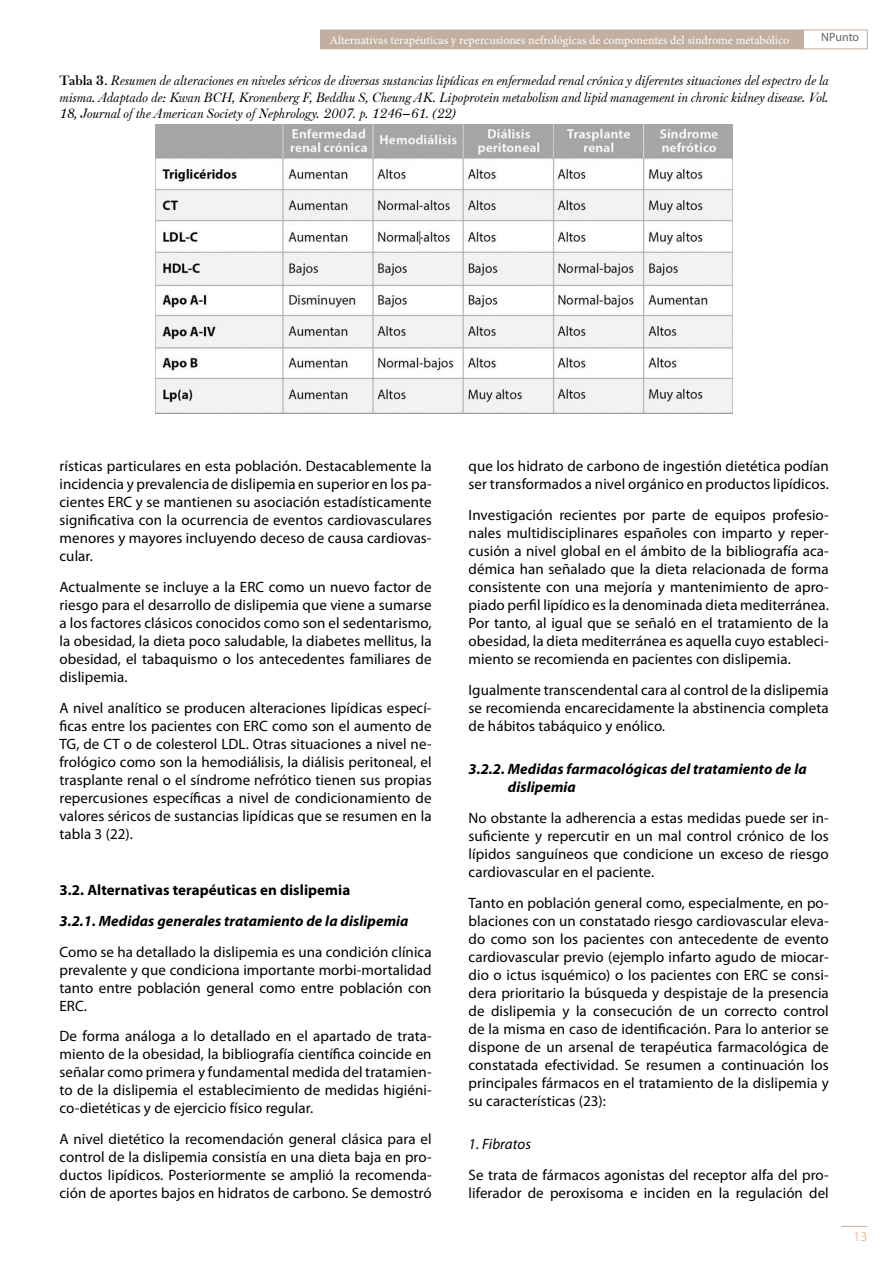
<style>
.page{position:relative;width:893px;height:1263px;background:#fff}
.page>*{position:absolute;margin:0;border:0;box-sizing:border-box;transform-origin:0 0}
.t1{font:15px/18px "Myriad Pro";letter-spacing:.005em;color:#000;text-align:justify}
.t2{font:italic 700 15px/18px "Myriad Pro";letter-spacing:.005em;color:#000}
.t3{font:700 15px "Myriad Pro";letter-spacing:.005em;color:#000}
.t4{font:italic 15px "Myriad Pro";letter-spacing:.005em;color:#000}
.t5{font:italic 13.5px/16.2px "Baskerville F";color:#000;text-align:justify}
.t6{font:13.5px "Myriad Pro";color:#f6bc96}
.t7{font:12px "Minion Pro";color:#fff}
.t8{font:12px "Myriad Pro";letter-spacing:-.005em;color:#646363}
.s1{font-weight:700;font-style:normal}
</style>
<div class="page">
<svg style="left:841px;top:1226px;width:26px;height:1px"></svg>
<div style="left:320px;top:30px;width:547px;height:19px;border:1px solid #c2afa0"></div>
<div style="left:320px;top:30px;width:484px;height:19px;background:#c2afa0"></div>
<img style="left:155px;top:124px;width:578px;height:289px">
<p class="t7" style="left:330px;top:32px;width:461px">Alternativas terapéuticas y repercusiones nefrológicas de componentes del síndrome metabólico</p>
<p class="t8" style="left:821px;top:30px;width:40px">NPunto</p>
<p class="t5" style="left:60px;top:73px;width:771px"><span class="s1">Tabla 3.</span> Resumen de alteraciones en niveles séricos de diversas sustancias lipídicas en enfermedad renal crónica y diferentes situaciones del espectro de la misma. Adaptado de: Kwan BCH, Kronenberg F, Beddhu S, Cheung AK. Lipoprotein metabolism and lipid management in chronic kidney disease. Vol.<br>18, Journal of the American Society of Nephrology. 2007. p. 1246–61. (22)</p>
<p class="t1" style="left:60px;top:457px;width:374px">rísticas particulares en esta población. Destacablemente la incidencia y prevalencia de dislipemia en superior en los pa&shy;cientes ERC y se mantienen su asociación estadísticamente significativa con la ocurrencia de eventos cardiovasculares menores y mayores incluyendo deceso de causa cardiovas&shy;cular.</p>
<p class="t1" style="left:60px;top:578px;width:374px">Actualmente se incluye a la ERC como un nuevo factor de riesgo para el desarrollo de dislipemia que viene a sumarse a los factores clásicos conocidos como son el sedentarismo, la obesidad, la dieta poco saludable, la diabetes mellitus, la obesidad, el tabaquismo o los antecedentes familiares de dislipemia.</p>
<p class="t1" style="left:60px;top:698px;width:374px">A nivel analítico se producen alteraciones lipídicas especí&shy;ficas entre los pacientes con ERC como son el aumento de TG, de CT o de colesterol LDL. Otras situaciones a nivel ne&shy;frológico como son la hemodiálisis, la diálisis peritoneal, el trasplante renal o el síndrome nefrótico tienen sus propias repercusiones específicas a nivel de condicionamiento de valores séricos de sustancias lipídicas que se resumen en la tabla 3 (22).</p>
<p class="t3" style="left:60px;top:881px;width:292px">3.2. Alternativas terapéuticas en dislipemia</p>
<p class="t2" style="left:60px;top:912px;width:351px">3.2.1. Medidas generales tratamiento de la dislipemia</p>
<p class="t1" style="left:60px;top:942px;width:374px">Como se ha detallado la dislipemia es una condición clínica prevalente y que condiciona importante morbi-mortalidad tanto entre población general como entre población con ERC.</p>
<p class="t1" style="left:60px;top:1027px;width:374px">De forma análoga a lo detallado en el apartado de trata&shy;miento de la obesidad, la bibliografía científica coincide en señalar como primera y fundamental medida del tratamien&shy;to de la dislipemia el establecimiento de medidas higiéni&shy;co-dietéticas y de ejercicio físico regular.</p>
<p class="t1" style="left:60px;top:1130px;width:374px">A nivel dietético la recomendación general clásica para el control de la dislipemia consistía en una dieta baja en pro&shy;ductos lipídicos. Posteriormente se amplió la recomenda&shy;ción de aportes bajos en hidratos de carbono. Se demostró</p>
<p class="t1" style="left:469px;top:457px;width:362px">que los hidrato de carbono de ingestión dietética podían ser transformados a nivel orgánico en productos lipídicos.</p>
<p class="t1" style="left:469px;top:506px;width:362px">Investigación recientes por parte de equipos profesio&shy;nales multidisciplinares españoles con imparto y reper&shy;cusión a nivel global en el ámbito de la bibliografía aca&shy;démica han señalado que la dieta relacionada de forma consistente con una mejoría y mantenimiento de apro&shy;piado perfil lipídico es la denominada dieta mediterránea.<br>Por tanto, al igual que se señaló en el tratamiento de la obesidad, la dieta mediterránea es aquella cuyo estableci&shy;miento se recomienda en pacientes con dislipemia.</p>
<p class="t1" style="left:469px;top:680px;width:362px">Igualmente transcendental cara al control de la dislipemia se recomienda encarecidamente la abstinencia completa de hábitos tabáquico y enólico.</p>
<p class="t2" style="left:508px;top:760px;width:300px;text-indent:-39px">3.2.2. Medidas farmacológicas del tratamiento de la dislipemia</p>
<p class="t1" style="left:469px;top:809px;width:362px">No obstante la adherencia a estas medidas puede ser in&shy;suficiente y repercutir en un mal control crónico de los lípidos sanguíneos que condicione un exceso de riesgo cardiovascular en el paciente.</p>
<p class="t1" style="left:469px;top:893px;width:362px">Tanto en población general como, especialmente, en po&shy;blaciones con un constatado riesgo cardiovascular eleva&shy;do como son los pacientes con antecedente de evento cardiovascular previo (ejemplo infarto agudo de miocar&shy;dio o ictus isquémico) o los pacientes con ERC se consi&shy;dera prioritario la búsqueda y despistaje de la presencia de dislipemia y la consecución de un correcto control de la misma en caso de identificación. Para lo anterior se dispone de un arsenal de terapéutica farmacológica de constatada efectividad. Se resumen a continuación los principales fármacos en el tratamiento de la dislipemia y su características (23):</p>
<p class="t4" style="left:469px;top:1135px;width:64px">1. Fibratos</p>
<p class="t1" style="left:469px;top:1166px;width:362px">Se trata de fármacos agonistas del receptor alfa del pro&shy;liferador de peroxisoma e inciden en la regulación del</p>
<p class="t6" style="left:854px;top:1228px;width:15px">13</p>
</div>
